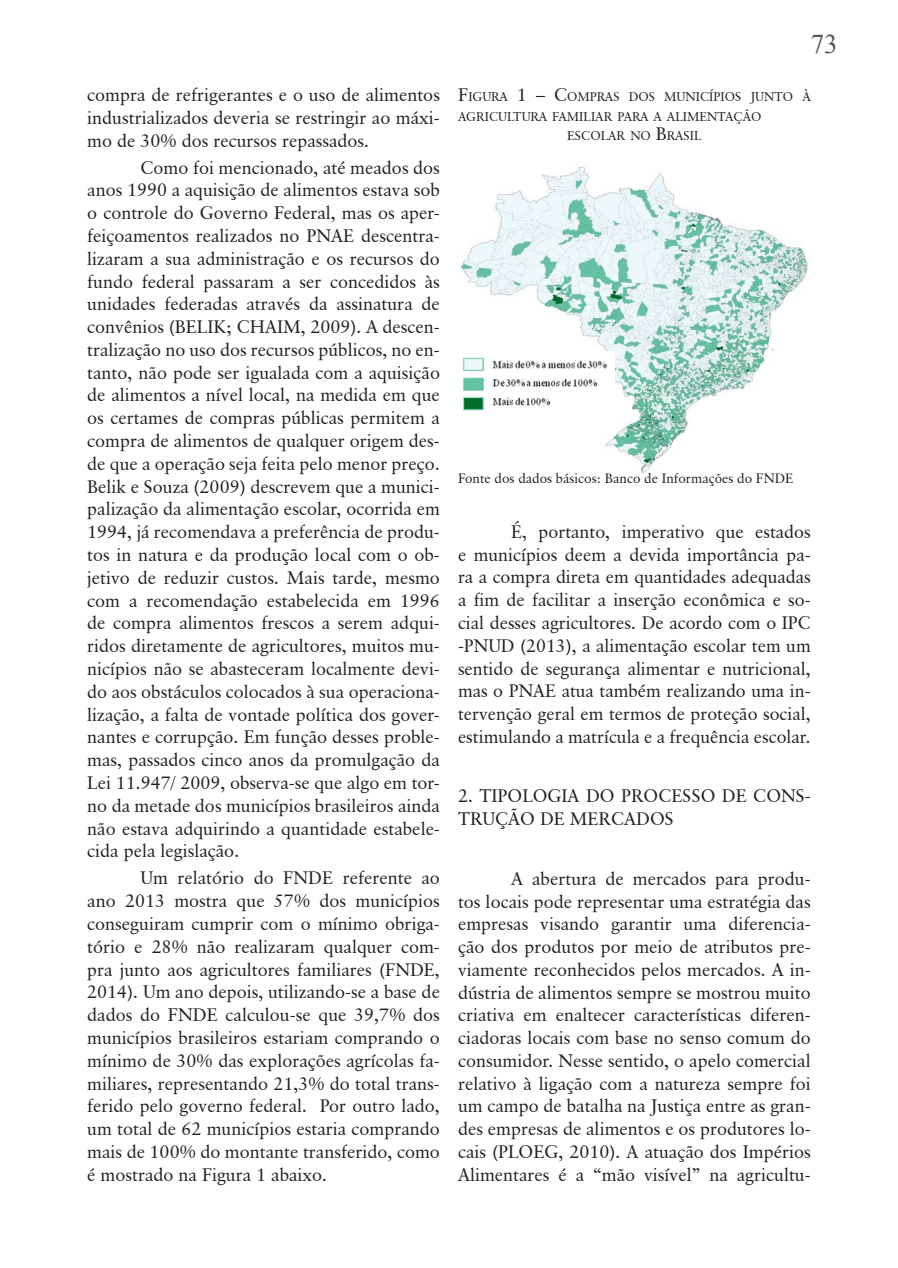
<style>
.page{position:relative;width:898px;height:1268px;background:#fff}
.page>*{position:absolute;margin:0;border:0;box-sizing:border-box;transform-origin:0 0}
.t1{font:27px "Times New Roman";color:#57585a}
.títulos{font:18px/22.8px "Classical Garamond BT";color:#231f20;text-align:justify}
.fonte{font:13.5px "Classical Garamond BT";color:#231f20}
.tit_figuras{font:12.6px/19.8px "Classical Garamond BT";color:#231f20}
.s1{font-size:18px}
</style>
<div class="page">
<img style="left:461px;top:166px;width:347px;height:307px">
<img style="left:461px;top:351px;width:153px;height:64px">
<p class="títulos" style="left:87px;top:83px;width:354px">compra de refrigerantes e o uso de alimentos industrializados deveria se restringir ao máxi&shy;mo de 30% dos recursos repassados.</p>
<p class="títulos" style="left:87px;top:155px;width:354px;text-indent:53px">Como foi mencionado, até meados dos anos 1990 a aquisição de alimentos estava sob o controle do Governo Federal, mas os aper&shy;feiçoamentos realizados no PNAE descentra&shy;lizaram a sua administração e os recursos do fundo federal passaram a ser concedidos às unidades federadas através da assinatura de convênios (BELIK; CHAIM, 2009). A descen&shy;tralização no uso dos recursos públicos, no en&shy;tanto, não pode ser igualada com a aquisição de alimentos a nível local, na medida em que os certames de compras públicas permitem a compra de alimentos de qualquer origem des&shy;de que a operação seja feita pelo menor preço.<br>Belik e Souza (2009) descrevem que a munici&shy;palização da alimentação escolar, ocorrida em 1994, já recomendava a preferência de produ&shy;tos in natura e da produção local com o ob&shy;jetivo de reduzir custos. Mais tarde, mesmo com a recomendação estabelecida em 1996 de compra alimentos frescos a serem adqui&shy;ridos diretamente de agricultores, muitos mu&shy;nicípios não se abasteceram localmente devi&shy;do aos obstáculos colocados à sua operaciona&shy;lização, a falta de vontade política dos gover&shy;nantes e corrupção. Em função desses proble&shy;mas, passados cinco anos da promulgação da Lei 11.947/ 2009, observa-se que algo em tor&shy;no da metade dos municípios brasileiros ainda não estava adquirindo a quantidade estabele&shy;cida pela legislação.</p>
<p class="títulos" style="left:87px;top:866px;width:354px;text-indent:53px">Um relatório do FNDE referente ao ano 2013 mostra que 57% dos municípios conseguiram cumprir com o mínimo obriga&shy;tório e 28% não realizaram qualquer com&shy;pra junto aos agricultores familiares (FNDE, 2014). Um ano depois, utilizando-se a base de dados do FNDE calculou-se que 39,7% dos municípios brasileiros estariam comprando o mínimo de 30% das explorações agrícolas fa&shy;miliares, representando 21,3% do total trans&shy;ferido pelo governo federal. Por outro lado, um total de 62 municípios estaria comprando mais de 100% do montante transferido, como é mostrado na Figura 1 abaixo.</p>
<h1 class="t1" style="left:810px;top:26px;width:28px">73</h1>
<p class="tit_figuras" style="left:458px;top:86px;width:354px"><span class="s1">F</span>IGURA <span class="s1">1 – C</span>OMPRAS DOS MUNICÍPIOS JUNTO À<br>AGRICULTURA FAMILIAR PARA A ALIMENTAÇÃO</p>
<p class="tit_figuras" style="left:567px;top:126px;width:136px">ESCOLAR NO <span class="s1">B</span>RASIL</p>
<p class="fonte" style="left:458px;top:469px;width:337px">Fonte dos dados básicos: Banco de Informações do FNDE</p>
<p class="títulos" style="left:458px;top:520px;width:354px;text-indent:53px">É, portanto, imperativo que estados e municípios deem a devida importância pa&shy;ra a compra direta em quantidades adequadas a fim de facilitar a inserção econômica e so&shy;cial desses agricultores. De acordo com o IPC -PNUD (2013), a alimentação escolar tem um sentido de segurança alimentar e nutricional, mas o PNAE atua também realizando uma in&shy;tervenção geral em termos de proteção social, estimulando a matrícula e a frequência escolar.</p>
<p class="títulos" style="left:458px;top:784px;width:354px">2. TIPOLOGIA DO PROCESSO DE CONS-<br>TRUÇÃO DE MERCADOS</p>
<p class="títulos" style="left:458px;top:866px;width:354px;text-indent:53px">A abertura de mercados para produ&shy;tos locais pode representar uma estratégia das empresas visando garantir uma diferencia&shy;ção dos produtos por meio de atributos pre&shy;viamente reconhecidos pelos mercados. A in&shy;dústria de alimentos sempre se mostrou muito criativa em enaltecer características diferen&shy;ciadoras locais com base no senso comum do consumidor. Nesse sentido, o apelo comercial relativo à ligação com a natureza sempre foi um campo de batalha na Justiça entre as gran&shy;des empresas de alimentos e os produtores lo&shy;cais (PLOEG, 2010). A atuação dos Impérios Alimentares é a “mão visível” na agricultu-</p>
</div>
